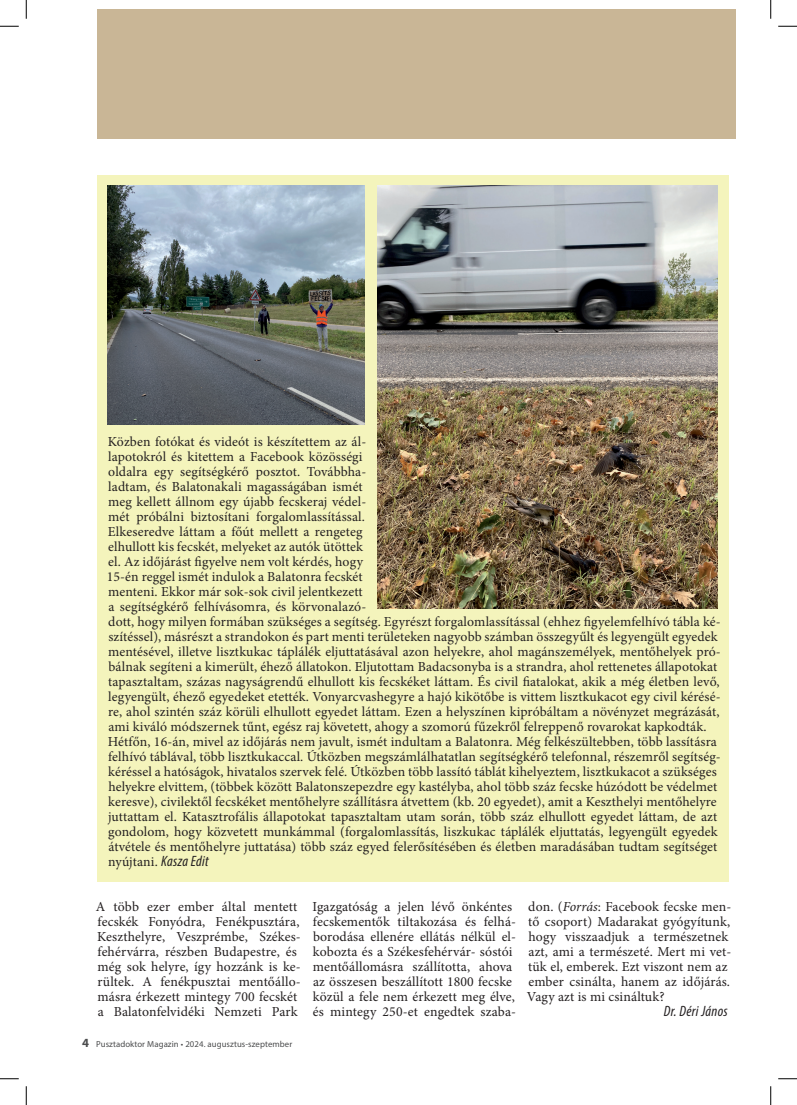
<style>
.page{position:relative;width:797px;height:1105px;background:#fff}
.page>*{position:absolute;margin:0;border:0;box-sizing:border-box;transform-origin:0 0}
.t1{font:italic condensed 15px "Myriad Pro";letter-spacing:.02em;color:#231f20}
.t2{font:13.75px/15px "Minion Pro";letter-spacing:.01em;color:#231f20}
.t3{font:8.75px "Myriad Pro";letter-spacing:.01em;color:#4b4c4d}
.s1{font-family:"Myriad Pro";font-style:italic;font-stretch:condensed;font-size:15px}
.s2{font-style:italic}
.s3{font-weight:700;font-size:12.5px}
</style>
<div class="page">
<div style="left:97px;top:9px;width:638px;height:130px;background:#c9b696"></div>
<div style="left:97px;top:175px;width:631px;height:706px;background:#f4f4bc"></div>
<img style="left:377px;top:186px;width:340px;height:423px">
<img style="left:108px;top:186px;width:256px;height:238px">
<svg style="left:0;top:25px;width:19px;height:2px"></svg>
<svg style="left:778px;top:25px;width:19px;height:2px"></svg>
<svg style="left:0;top:1078px;width:19px;height:1px"></svg>
<svg style="left:778px;top:1078px;width:19px;height:1px"></svg>
<svg style="left:25px;top:0;width:2px;height:19px"></svg>
<svg style="left:25px;top:1086px;width:2px;height:19px"></svg>
<svg style="left:770px;top:0;width:1px;height:19px"></svg>
<svg style="left:770px;top:1086px;width:1px;height:19px"></svg>
<p class="t2" style="left:107px;top:434px;width:615px">Közben fotókat és videót is készítettem az ál-<br>lapotokról és kitettem a Facebook közösségi<br>oldalra egy segítségkérő posztot. Továbbha-<br>ladtam, és Balatonakali magasságában ismét<br>meg kellett állnom egy újabb fecskeraj védel-<br>mét próbálni biztosítani forgalomlassítással.<br>Elkeseredve láttam a főút mellett a rengeteg<br>elhullott kis fecskét, melyeket az autók ütöttek<br>el. Az időjárást figyelve nem volt kérdés, hogy<br>15-én reggel ismét indulok a Balatonra fecskét<br>menteni. Ekkor már sok-sok civil jelentkezett<br>a segítségkérő felhívásomra, és körvonalazó-<br>dott, hogy milyen formában szükséges a segítség. Egyrészt forgalomlassítással (ehhez figyelemfelhívó tábla ké&shy;szítéssel), másrészt a strandokon és part menti területeken nagyobb számban összegyűlt és legyengült egyedek mentésével, illetve lisztkukac táplálék eljuttatásával azon helyekre, ahol magánszemélyek, mentőhelyek pró&shy;bálnak segíteni a kimerült, éhező állatokon. Eljutottam Badacsonyba is a strandra, ahol rettenetes állapotokat tapasztaltam, százas nagyságrendű elhullott kis fecskéket láttam. És civil fiatalokat, akik a még életben levő, legyengült, éhező egyedeket etették. Vonyarcvashegyre a hajó kikötőbe is vittem lisztkukacot egy civil kérésé&shy;re, ahol szintén száz körüli elhullott egyedet láttam. Ezen a helyszínen kipróbáltam a növényzet megrázását, ami kiváló módszernek tűnt, egész raj követett, ahogy a szomorú fűzekről felreppenő rovarokat kapkodták.<br>Hétfőn, 16-án, mivel az időjárás nem javult, ismét indultam a Balatonra. Még felkészültebben, több lassításra felhívó táblával, több lisztkukaccal. Útközben megszámlálhatatlan segítségkérő telefonnal, részemről segítség&shy;kéréssel a hatóságok, hivatalos szervek felé. Útközben több lassító táblát kihelyeztem, lisztkukacot a szükséges helyekre elvittem, (többek között Balatonszepezdre egy kastélyba, ahol több száz fecske húzódott be védelmet keresve), civilektől fecskéket mentőhelyre szállításra átvettem (kb. 20 egyedet), amit a Keszthelyi mentőhelyre juttattam el. Katasztrofális állapotokat tapasztaltam utam során, több száz elhullott egyedet láttam, de azt gondolom, hogy közvetett munkámmal (forgalomlassítás, liszkukac táplálék eljuttatás, legyengült egyedek átvétele és mentőhelyre juttatása) több száz egyed felerősítésében és életben maradásában tudtam segítséget nyújtani. <span class="s1">Kasza Edit</span></p>
<p class="t2" style="left:96px;top:899px;width:206px">A több ezer ember által mentett fecskék Fonyódra, Fenékpusztára, Keszthelyre, Veszprémbe, Székes&shy;fehérvárra, részben Budapestre, és még sok helyre, így hozzánk is ke&shy;rültek. A fenékpusztai mentőállo&shy;másra érkezett mintegy 700 fecskét a Balatonfelvidéki Nemzeti Park</p>
<p class="t2" style="left:312px;top:899px;width:205px">Igazgatóság a jelen lévő önkéntes fecskementők tiltakozása és felhá&shy;borodása ellenére ellátás nélkül el&shy;kobozta és a Székesfehérvár- sóstói mentőállomásra szállította, ahova az összesen beszállított 1800 fecske közül a fele nem érkezett meg élve, és mintegy 250-et engedtek szaba-</p>
<p class="t2" style="left:527px;top:899px;width:206px">don. (<span class="s2">Forrás</span>: Facebook fecske men&shy;tő csoport) Madarakat gyógyítunk, hogy visszaadjuk a természetnek azt, ami a természeté. Mert mi vet&shy;tük el, emberek. Ezt viszont nem az ember csinálta, hanem az időjárás.<br>Vagy azt is mi csináltuk?</p>
<p class="t1" style="left:664px;top:1002px;width:65px">Dr. Déri János</p>
<p class="t3" style="left:82px;top:1038px;width:211px"><span class="s3">4</span> Pusztadoktor Magazin • 2024. augusztus-szeptember</p>
</div>
